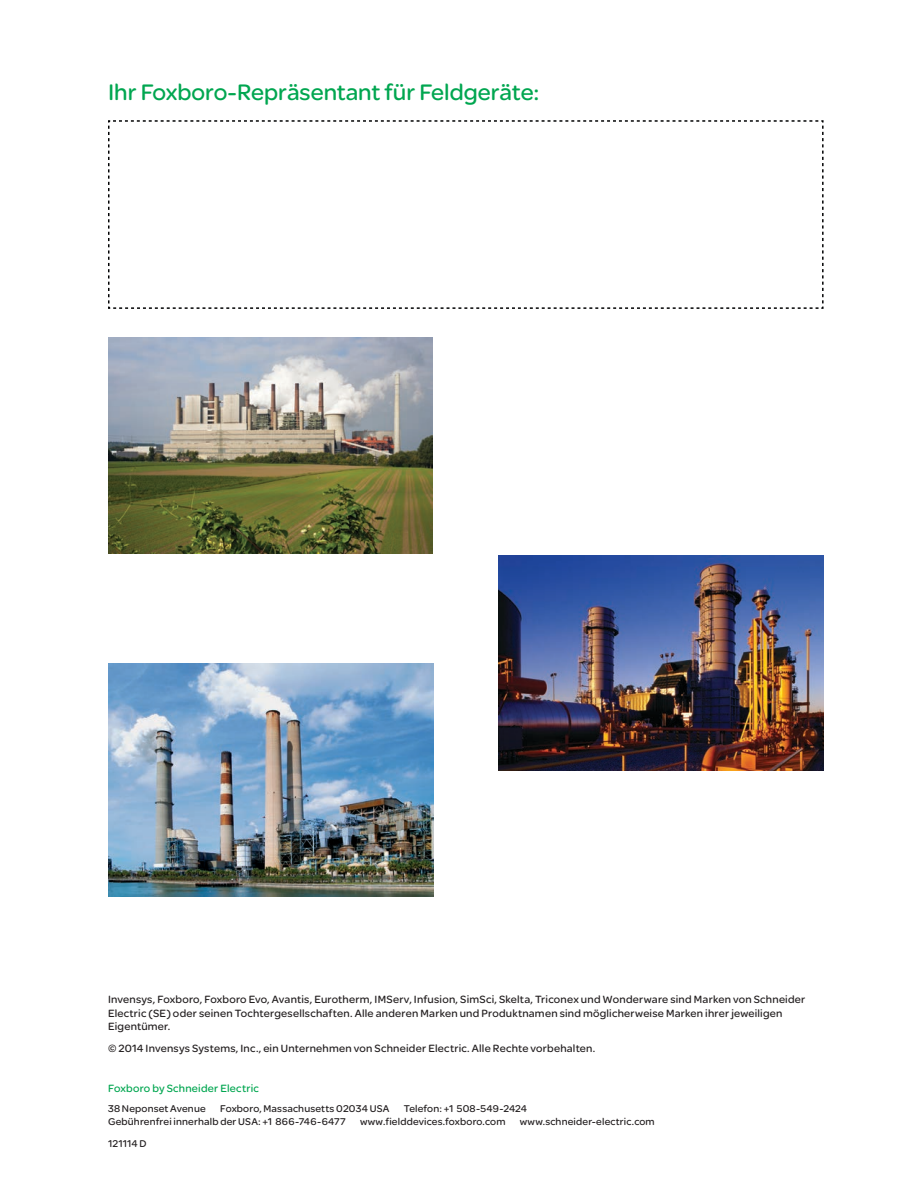
<style>
.page{position:relative;width:918px;height:1188px;background:#fff}
.page>*{position:absolute;margin:0;border:0;box-sizing:border-box;transform-origin:0 0}
.t1{font:24px "SE Optimist";color:#00a650}
.t2{font:11.25px/13.5px "SE Optimist";letter-spacing:.02em;color:#231f20}
.t3{font:11.25px "SE Optimist";letter-spacing:.02em;color:#00a650}
.t4{font:10.5px "SE Optimist";letter-spacing:.02em;color:#231f20}
</style>
<div class="page">
<svg style="left:108px;top:120px;width:716px;height:189px"></svg>
<img style="left:108px;top:338px;width:325px;height:216px">
<img style="left:498px;top:556px;width:326px;height:215px">
<img style="left:108px;top:664px;width:326px;height:233px">
<h1 class="t1" style="left:108px;top:76px;width:433px">Ihr Foxboro-Repräsentant für Feldgeräte:</h1>
<p class="t2" style="left:108px;top:993px;width:699px">Invensys, Foxboro, Foxboro Evo, Avantis, Eurotherm, IMServ, Infusion, SimSci, Skelta, Triconex und Wonderware sind Marken von Schneider<br>Electric (SE) oder seinen Tochtergesellschaften. Alle anderen Marken und Produktnamen sind möglicherweise Marken ihrer jeweiligen<br>Eigentümer.</p>
<p class="t2" style="left:108px;top:1041px;width:489px">© 2014 Invensys Systems, Inc., ein Unternehmen von Schneider Electric. Alle Rechte vorbehalten.</p>
<p class="t3" style="left:108px;top:1080px;width:152px">Foxboro by Schneider Electric</p>
<p class="t4" style="left:108px;top:1101px;width:99px">38 Neponset Avenue</p>
<p class="t4" style="left:220px;top:1101px;width:171px">Foxboro, Massachusetts 02034 USA</p>
<p class="t4" style="left:404px;top:1101px;width:125px">Telefon: +1 508-549-2424</p>
<p class="t4" style="left:108px;top:1115px;width:239px">Gebührenfrei innerhalb der USA: +1 866-746-6477</p>
<p class="t4" style="left:360px;top:1115px;width:147px">www.fielddevices.foxboro.com</p>
<p class="t4" style="left:520px;top:1115px;width:136px">www.schneider-electric.com</p>
<p class="t4" style="left:108px;top:1136px;width:40px">121114 D</p>
</div>
